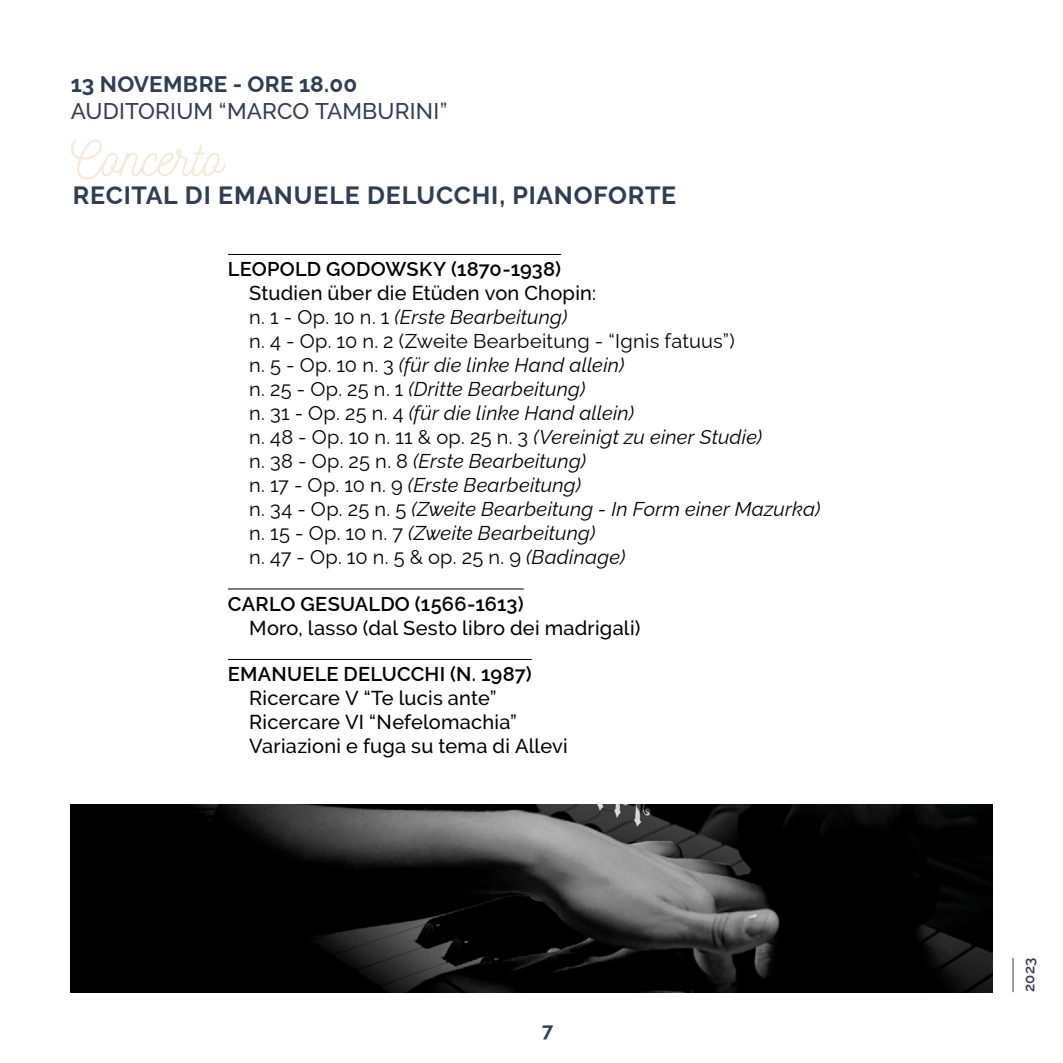
<style>
.page{position:relative;width:1063px;height:1063px;background:#fff}
.page>*{position:absolute;margin:0;border:0;box-sizing:border-box;transform-origin:0 0}
.t1{font:50px "Nickainley";letter-spacing:.005em;color:#f9e8d8}
.t2{font:700 25px "Raleway";letter-spacing:.03em;color:#2e3f54}
.t3{font:500 22.5px "Raleway";letter-spacing:.01em;color:#2e3f54}
.t4{font:700 22.5px "Raleway";letter-spacing:.01em;color:#2e3f54}
.t5{font:italic 20px/24px "Raleway";letter-spacing:.01em;color:#000}
.t6{font:500 20px/24px "Raleway";letter-spacing:.01em;color:#000}
.t7{font:600 20px "Raleway";letter-spacing:.01em;color:#000}
.t8{font:700 20px "Raleway";color:#2e3f54}
.t9{font:600 15px "Raleway";color:#2e3f54}
.s1{font-weight:500;font-style:normal}
.s2{font-style:normal}
</style>
<div class="page">
<hr style="left:1013px;top:958px;width:1px;height:34px;background:#2e3f54">
<img style="left:71px;top:804px;width:921px;height:188px">
<hr style="left:228px;top:254px;width:333px;height:1px;background:#000">
<hr style="left:228px;top:589px;width:296px;height:1px;background:#000">
<hr style="left:228px;top:659px;width:304px;height:1px;background:#000">
<p class="t4" style="left:71px;top:67px;width:288px">13 NOVEMBRE - ORE 18.00</p>
<p class="t3" style="left:71px;top:98px;width:378px">AUDITORIUM “MARCO TAMBURINI”</p>
<h1 class="t1" style="left:71px;top:126px;width:154px">Concerto</h1>
<p class="t2" style="left:73px;top:176px;width:605px">RECITAL DI EMANUELE DELUCCHI, PIANOFORTE</p>
<p class="t7" style="left:228px;top:253px;width:335px">LEOPOLD GODOWSKY (1870-1938)</p>
<p class="t5" style="left:249px;top:279px;width:573px"><span class="s1">Studien über die Etüden von Chopin:<br></span><span class="s2">n. 1 - Op. 10 n. 1</span> (Erste Bearbeitung)<br><span class="s2">n. 4 - Op. 10 n. 2 (Zweite Bearbeitung - “Ignis fatuus”)<br>n. 5 - Op. 10 n. 3</span> (für die linke Hand allein)<br><span class="s2">n. 25 - Op. 25 n. 1</span> (Dritte Bearbeitung)<br><span class="s2">n. 31 - Op. 25 n. 4</span> (für die linke Hand allein)<br><span class="s2">n. 48 - Op. 10 n. 11 &amp; op. 25 n. 3</span> (Vereinigt zu einer Studie)<br><span class="s2">n. 38 - Op. 25 n. 8</span> (Erste Bearbeitung)<br><span class="s2">n. 17 - Op. 10 n. 9</span> (Erste Bearbeitung)<br><span class="s2">n. 34 - Op. 25 n. 5</span> (Zweite Bearbeitung - In Form einer Mazurka) <span class="s2">n. 15 - Op. 10 n. 7</span> (Zweite Bearbeitung)<br><span class="s2">n. 47 - Op. 10 n. 5 &amp; op. 25 n. 9</span> (Badinage)</p>
<p class="t7" style="left:228px;top:588px;width:297px">CARLO GESUALDO (1566-1613)</p>
<p class="t6" style="left:249px;top:615px;width:393px">Moro, lasso (dal Sesto libro dei madrigali)</p>
<p class="t7" style="left:228px;top:658px;width:305px">EMANUELE DELUCCHI (N. 1987)</p>
<p class="t6" style="left:249px;top:686px;width:320px">Ricercare V “Te lucis ante”<br>Ricercare VI “Nefelomachia”<br>Variazioni e fuga su tema di Allevi</p>
<p class="t8" style="left:542px;top:1014px;width:13px">7</p>
<p class="t9" style="left:1018px;top:992px;width:36px;rotate:-90deg">2023</p>
</div>
